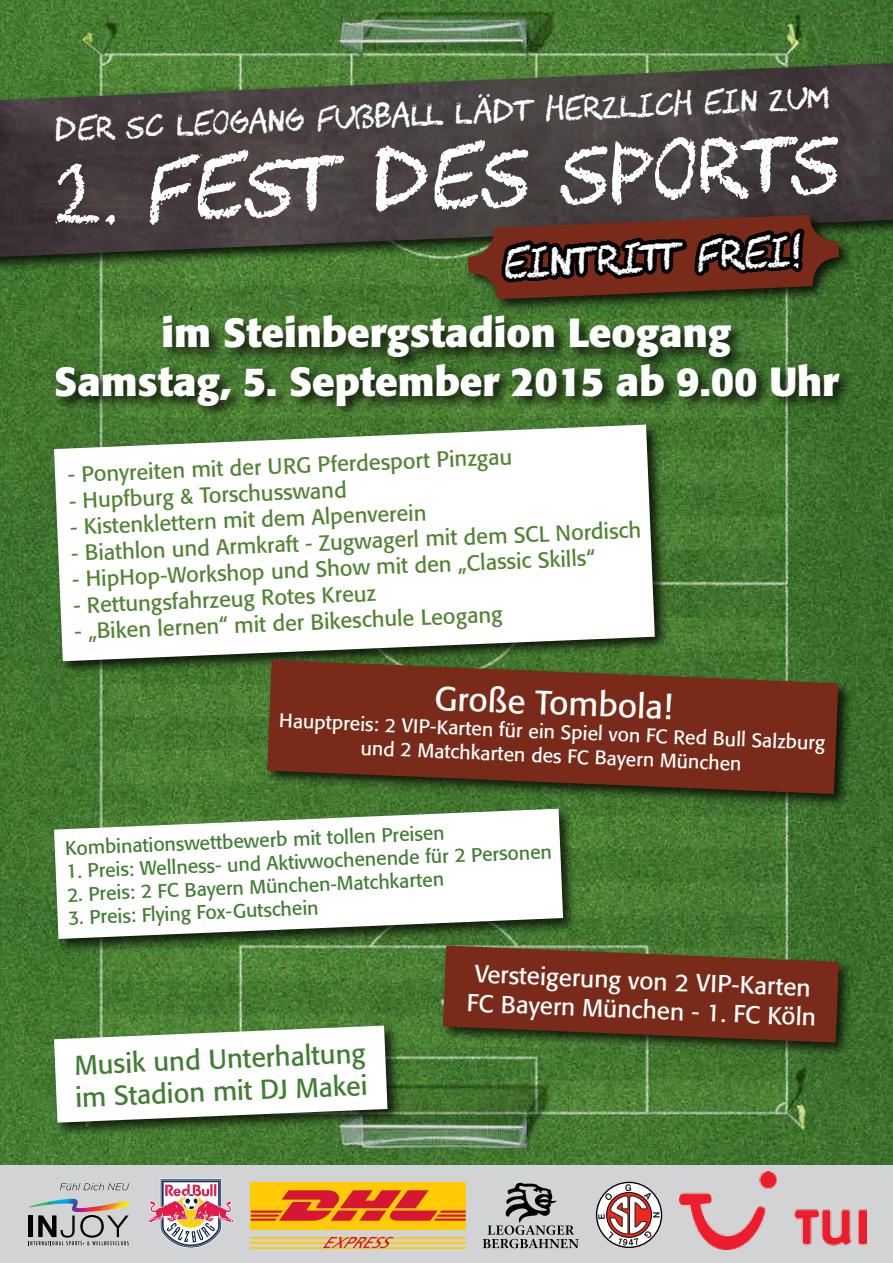
<style>
.page{position:relative;width:893px;height:1263px;background:#fff}
.page>*{position:absolute;margin:0;border:0;box-sizing:border-box;transform-origin:0 0}
.t1{font:78.75px "CHAWP";color:#fff}
.t2{font:700 40.2px/48.3px "Formata";color:#fff;text-align:center}
.t3{font:38.55px "CHAWP";color:#fff}
.t4{font:33.3px "Formata";color:#fff}
.t5{font:30px "CHAWP";color:#fff}
.t6{font:27px/32.5px "Formata";color:#417d33}
.t7{font:24.3px/29.2px "Formata";color:#fff}
.t8{font:21.75px "Formata";color:#528434}
.t9{font:19.5px/24px "Formata";color:#fff;text-align:center}
.t10{font:19.35px "Formata";color:#417d33}
</style>
<div class="page">
<img style="left:0;top:0;width:893px;height:1166px">
<div style="left:51px;top:806px;width:527px;height:148px;background:#000;opacity:.75"></div>
<svg style="left:54px;top:809px;width:509px;height:130px"></svg>
<div style="left:51px;top:1022px;width:352px;height:116px;background:#000;opacity:.75"></div>
<svg style="left:54px;top:1025px;width:333px;height:98px"></svg>
<div style="left:0;top:60px;width:893px;height:212px;background:#000;opacity:.8"></div>
<img style="left:0;top:63px;width:893px;height:194px">
<div style="left:51px;top:422px;width:619px;height:254px;background:#000;opacity:.8"></div>
<svg style="left:54px;top:424px;width:601px;height:237px"></svg>
<div style="left:54px;top:313px;width:800px;height:107px;background:#000;opacity:.8"></div>
<div style="left:0;top:1166px;width:893px;height:97px;background:#d1d3d4"></div>
<div style="left:264px;top:657px;width:589px;height:152px;background:#000;opacity:.8"></div>
<svg style="left:267px;top:660px;width:571px;height:134px;background:#6d341b"></svg>
<div style="left:440px;top:943px;width:414px;height:115px;background:#000;opacity:.75"></div>
<svg style="left:443px;top:945px;width:396px;height:97px;background:#6e351d"></svg>
<div style="left:465px;top:212px;width:389px;height:102px;background:#000;opacity:.8"></div>
<svg style="left:468px;top:0;width:371px;height:361px;background:#444b30"></svg>
<svg style="left:147px;top:1178px;width:87px;height:70px"></svg>
<div style="left:251px;top:1182px;width:215px;height:47px;background:#ffcb05"></div>
<svg style="left:251px;top:1190px;width:215px;height:31px"></svg>
<hr style="left:251px;top:1237px;width:215px;height:1px;background:#ffcb05">
<hr style="left:251px;top:1242px;width:215px;height:1px;background:#ffcb05">
<hr style="left:251px;top:1247px;width:215px;height:1px;background:#ffcb05">
<svg style="left:323px;top:1237px;width:71px;height:11px"></svg>
<svg style="left:483px;top:1183px;width:96px;height:65px"></svg>
<div style="left:596px;top:1182px;width:66px;height:66px;border:1px solid #000;border-radius:50%"></div>
<svg style="left:598px;top:1184px;width:62px;height:61px;background:#c5a6a4"></svg>
<img style="left:679px;top:1171px;width:187px;height:78px">
<img style="left:28px;top:1199px;width:101px;height:13px">
<svg style="left:28px;top:1215px;width:101px;height:30px"></svg>
<svg style="left:60px;top:1183px;width:69px;height:7px"></svg>
<h3 class="t5" style="left:55px;top:106px;width:777px;rotate:-2deg">Der SC Leogang Fußball lädt herzlich ein zum</h3>
<h1 class="t1" style="left:53px;top:136px;width:789px;rotate:-2deg">2. Fest des Sports</h1>
<h3 class="t3" style="left:504px;top:235px;width:299px;rotate:-2deg">EINTRITT FREI!</h3>
<h2 class="t2" style="left:54px;top:309px;width:787px">im Steinbergstadion Leogang<br>Samstag, 5. September 2015 ab 9.00 Uhr</h2>
<p class="t8" style="left:67px;top:460px;width:446px;rotate:-2deg">- Ponyreiten mit der URG Pferdesport Pinzgau</p>
<p class="t8" style="left:69px;top:487px;width:279px;rotate:-2deg">- Hupfburg &amp; Torschusswand</p>
<p class="t8" style="left:70px;top:513px;width:358px;rotate:-2deg">- Kistenklettern mit dem Alpenverein</p>
<p class="t8" style="left:71px;top:538px;width:572px;rotate:-2deg">- Biathlon und Armkraft - Zugwagerl mit dem SCL Nordisch</p>
<p class="t8" style="left:72px;top:564px;width:525px;rotate:-2deg">- HipHop-Workshop und Show mit den „Classic Skills“</p>
<p class="t8" style="left:73px;top:591px;width:304px;rotate:-2deg">- Rettungsfahrzeug Rotes Kreuz</p>
<p class="t8" style="left:74px;top:617px;width:430px;rotate:-2deg">- „Biken lernen“ mit der Bikeschule Leogang</p>
<h3 class="t4" style="left:435px;top:678px;width:239px;rotate:2deg">Große Tombola!</h3>
<p class="t9" style="left:279px;top:710px;width:548px;rotate:2deg">Hauptpreis: 2 VIP-Karten für ein Spiel von FC Red Bull Salzburg und 2 Matchkarten des FC Bayern München</p>
<p class="t10" style="left:65px;top:835px;width:381px;rotate:-2deg">Kombinationswettbewerb mit tollen Preisen</p>
<p class="t10" style="left:66px;top:858px;width:488px;rotate:-2deg">1. Preis: Wellness- und Aktivwochenende für 2 Personen</p>
<p class="t10" style="left:67px;top:882px;width:379px;rotate:-2deg">2. Preis: 2 FC Bayern München-Matchkarten</p>
<p class="t10" style="left:68px;top:905px;width:252px;rotate:-2deg">3. Preis: Flying Fox-Gutschein</p>
<p class="t6" style="left:74px;top:1048px;width:294px;rotate:-2deg">Musik und Unterhaltung im Stadion mit DJ Makei</p>
<p class="t7" style="left:468px;top:960px;width:351px;rotate:2deg">Versteigerung von 2 VIP-Karten<br>FC Bayern München - 1. FC Köln</p>
</div>
